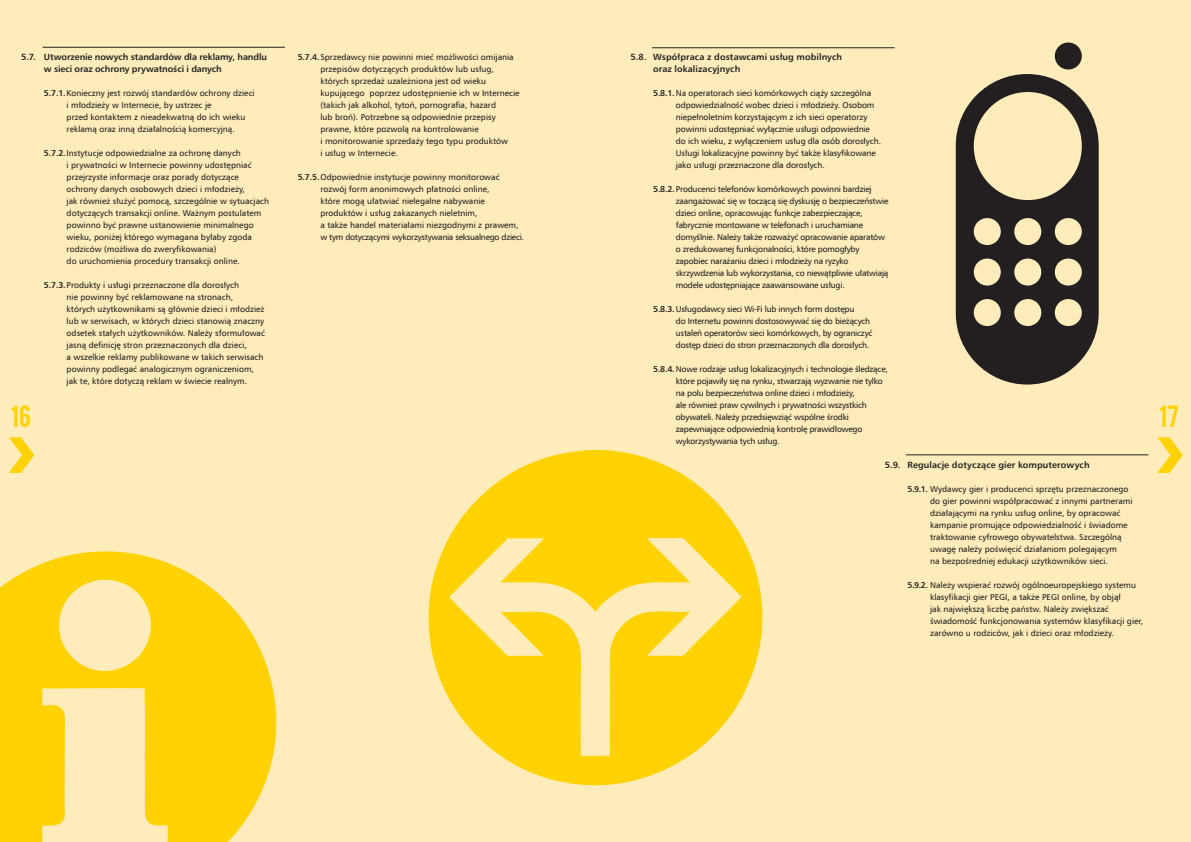
<style>
.page{position:relative;width:1191px;height:842px;background:#fff}
.page>*{position:absolute;margin:0;border:0;box-sizing:border-box;transform-origin:0 0}
.t1{font:24px "Bebas";color:#ffd200}
.t2{font:700 9px/12px "Humnst 777 EU";color:#231f20}
.t3{font:8.5px/12px "Humnst 777 EU";color:#231f20}
.t4{font:8.5px/12px "Humnst 777 EU";letter-spacing:-.025em;color:#231f20}
.s1{font-weight:700}
</style>
<div class="page">
<div style="left:0;top:0;width:595px;height:842px;background:#ffecbb"></div>
<div style="left:595px;top:0;width:596px;height:842px;background:#ffecbb"></div>
<svg style="left:9px;top:437px;width:25px;height:36px"></svg>
<svg style="left:1157px;top:437px;width:25px;height:36px"></svg>
<hr style="left:43px;top:47px;width:242px;height:1px;background:#231f20">
<hr style="left:652px;top:48px;width:242px;height:1px;background:#231f20">
<svg style="left:955px;top:74px;width:143px;height:311px;fill:#231f20"></svg>
<div style="left:1054px;top:43px;width:27px;height:27px;background:#231f20;border-radius:50%"></div>
<svg style="left:428px;top:450px;width:335px;height:336px;fill:#ffd200"></svg>
<hr style="left:906px;top:455px;width:242px;height:1px;background:#231f20">
<svg style="left:0;top:551px;width:277px;height:291px;fill:#ffd200"></svg>
<p class="t2" style="left:653px;top:51px;width:190px;text-indent:-23px">5.8. Współpraca z dostawcami usług mobilnych oraz lokalizacyjnych</p>
<p class="t3" style="left:676px;top:87px;width:207px;text-indent:-23px"><span class="s1">5.8.1.</span> Na operatorach sieci komórkowych ciąży szczególna odpowiedzialność wobec dzieci i młodzieży. Osobom niepełnoletnim korzystającym z ich sieci operatorzy powinni udostępniać wyłącznie usługi odpowiednie do ich wieku, z wyłączeniem usług dla osób dorosłych.<br>Usługi lokalizacyjne powinny być także klasyfikowane jako usługi przeznaczone dla dorosłych.</p>
<p class="t4" style="left:676px;top:183px;width:214px;text-indent:-23px"><span class="s1">5.8.2.</span> Producenci telefonów komórkowych powinni bardziej zaangażować się w toczącą się dyskusję o bezpieczeństwie dzieci online, opracowując funkcje zabezpieczające, fabrycznie montowane w telefonach i uruchamiane domyślnie. Należy także rozważyć opracowanie aparatów o zredukowanej funkcjonalności, które pomogłyby zapobiec narażaniu dzieci i młodzieży na ryzyko skrzywdzenia lub wykorzystania, co niewątpliwie ułatwiają modele udostępniające zaawansowane usługi.</p>
<p class="t4" style="left:676px;top:303px;width:198px;text-indent:-23px"><span class="s1">5.8.3.</span> Usługodawcy sieci Wi-Fi lub innych form dostępu<br>do Internetu powinni dostosowywać się do bieżących ustaleń operatorów sieci komórkowych, by ograniczyć dostęp dzieci do stron przeznaczonych dla dorosłych.</p>
<p class="t4" style="left:676px;top:363px;width:213px;text-indent:-23px"><span class="s1">5.8.4.</span> Nowe rodzaje usług lokalizacyjnych i technologie śledzące, które pojawiły się na rynku, stwarzają wyzwanie nie tylko na polu bezpieczeństwa online dzieci i młodzieży,<br>ale również praw cywilnych i prywatności wszystkich obywateli. Należy przedsięwziąć wspólne środki zapewniające odpowiednią kontrolę prawidłowego wykorzystywania tych usług.</p>
<p class="t2" style="left:884px;top:459px;width:206px">5.9. Regulacje dotyczące gier komputerowych</p>
<p class="t3" style="left:930px;top:483px;width:204px;text-indent:-23px"><span class="s1">5.9.1.</span> Wydawcy gier i producenci sprzętu przeznaczonego do gier powinni współpracować z innymi partnerami działającymi na rynku usług online, by opracować kampanie promujące odpowiedzialność i świadome traktowanie cyfrowego obywatelstwa. Szczególną uwagę należy poświęcić działaniom polegającym<br>na bezpośredniej edukacji użytkowników sieci.</p>
<p class="t3" style="left:930px;top:579px;width:215px;text-indent:-23px"><span class="s1">5.9.2.</span> Należy wspierać rozwój ogólnoeuropejskiego systemu klasyfikacji gier PEGI, a także PEGI online, by objął<br>jak największą liczbę państw. Należy zwiększać świadomość funkcjonowania systemów klasyfikacji gier, zarówno u rodziców, jak i dzieci oraz młodzieży.</p>
<p class="t2" style="left:44px;top:51px;width:225px;text-indent:-23px">5.7. Utworzenie nowych standardów dla reklamy, handlu w sieci oraz ochrony prywatności i danych</p>
<p class="t3" style="left:67px;top:87px;width:190px;text-indent:-23px"><span class="s1">5.7.1.</span> Konieczny jest rozwój standardów ochrony dzieci i młodzieży w Internecie, by ustrzec je<br>przed kontaktem z nieadekwatną do ich wieku reklamą oraz inną działalnością komercyjną.</p>
<p class="t3" style="left:67px;top:147px;width:204px;text-indent:-23px"><span class="s1">5.7.2.</span> Instytucje odpowiedzialne za ochronę danych<br>i prywatności w Internecie powinny udostępniać przejrzyste informacje oraz porady dotyczące ochrony danych osobowych dzieci i młodzieży,<br>jak również służyć pomocą, szczególnie w sytuacjach dotyczących transakcji online. Ważnym postulatem powinno być prawne ustanowienie minimalnego wieku, poniżej którego wymagana byłaby zgoda rodziców (możliwa do zweryfikowania)<br>do uruchomienia procedury transakcji online.</p>
<p class="t3" style="left:67px;top:279px;width:200px;text-indent:-23px"><span class="s1">5.7.3.</span> Produkty i usługi przeznaczone dla dorosłych<br>nie powinny być reklamowane na stronach,<br>których użytkownikami są głównie dzieci i młodzież lub w serwisach, w których dzieci stanowią znaczny odsetek stałych użytkowników. Należy sformułować jasną definicję stron przeznaczonych dla dzieci,<br>a wszelkie reklamy publikowane w takich serwisach powinny podlegać analogicznym ograniczeniom, jak te, które dotyczą reklam w świecie realnym.</p>
<p class="t3" style="left:320px;top:51px;width:201px;text-indent:-23px"><span class="s1">5.7.4.</span> Sprzedawcy nie powinni mieć możliwości omijania przepisów dotyczących produktów lub usług, których sprzedaż uzależniona jest od wieku kupującego poprzez udostępnienie ich w Internecie (takich jak alkohol, tytoń, pornografia, hazard<br>lub broń). Potrzebne są odpowiednie przepisy prawne, które pozwolą na kontrolowanie<br>i monitorowanie sprzedaży tego typu produktów<br>i usług w Internecie.</p>
<p class="t3" style="left:320px;top:171px;width:205px;text-indent:-23px"><span class="s1">5.7.5.</span> Odpowiednie instytucje powinny monitorować rozwój form anonimowych płatności online,<br>które mogą ułatwiać nielegalne nabywanie produktów i usług zakazanych nieletnim,<br>a także handel materiałami niezgodnymi z prawem, w tym dotyczącymi wykorzystywania seksualnego dzieci.</p>
<h1 class="t1" style="left:10px;top:399px;width:22px">16</h1>
<h1 class="t1" style="left:1159px;top:399px;width:22px">17</h1>
</div>
